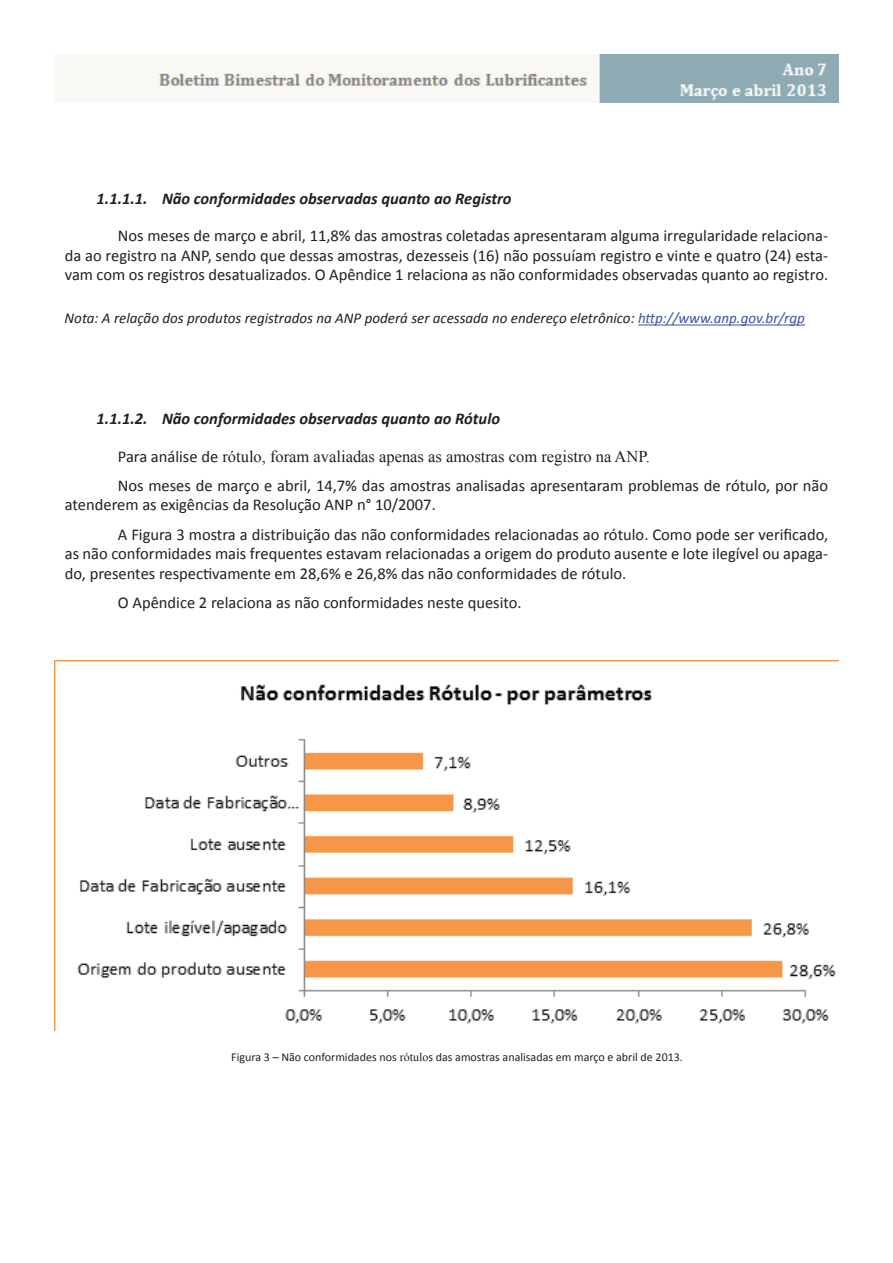
<style>
.page{position:relative;width:893px;height:1263px;background:#fff}
.page>*{position:absolute;margin:0;border:0;box-sizing:border-box;transform-origin:0 0}
.t1{font:16.5px/19.5px "Calibri";color:#231f20;text-align:justify}
.t2{font:italic 700 16.5px "Calibri";color:#231f20}
.t3{font:16.5px "Times New Roman";color:#231f20}
.t4{font:italic 15px "Calibri";color:#231f20}
.t5{font:12px "Calibri";color:#231f20}
.s1{color:#3853a3}
.s2{font-family:"Calibri"}
.s3{font-family:"Times New Roman"}
</style>
<div class="page">
<hr style="left:638px;top:324px;width:167px;height:1px;background:#3853a3">
<img style="left:54px;top:54px;width:785px;height:48px">
<img style="left:55px;top:661px;width:784px;height:370px">
<p class="t2" style="left:97px;top:188px;width:417px">1.1.1.1. Não conformidades observadas quanto ao Registro</p>
<p class="t1" style="left:65px;top:226px;width:765px;text-indent:53px">Nos meses de março e abril, 11,8% das amostras coletadas apresentaram alguma irregularidade relaciona&shy;da ao registro na ANP, sendo que dessas amostras, dezesseis (16) não possuíam registro e vinte e quatro (24) esta&shy;vam com os registros desatualizados. O Apêndice 1 relaciona as não conformidades observadas quanto ao registro.</p>
<p class="t4" style="left:65px;top:308px;width:742px">Nota: A relação dos produtos registrados na ANP poderá ser acessada no endereço eletrônico: <span class="s1">http://www.anp.gov.br/rgp</span></p>
<p class="t2" style="left:97px;top:408px;width:405px">1.1.1.2. Não conformidades observadas quanto ao Rótulo</p>
<p class="t3" style="left:118px;top:445px;width:534px"><span class="s2">Para análise de</span> rótulo, foram avaliadas apenas as amostras com registro na ANP.</p>
<p class="t1" style="left:65px;top:476px;width:765px;text-indent:53px">Nos meses de março e abril, 14,7% das amostras analisadas apresentaram problemas de rótulo, por não atenderem as exigências da Resolução ANP n° 10/2007.</p>
<p class="t1" style="left:65px;top:524px;width:765px;text-indent:53px">A Figura 3 mostra a distribuição das não conformidades relacionadas ao rótulo. Como pode ser verificado, as não conformidades mais frequentes estavam relacionadas a origem do produto ausente e lote ilegível ou apaga&shy;do, presentes respectivamente em 28,6% e 26,8% das não conformidades de rótulo.</p>
<p class="t1" style="left:118px;top:593px;width:405px">O Apêndice 2 relaciona as não conformidades neste quesito.</p>
<p class="t5" style="left:231px;top:1049px;width:453px">Figura 3 – Não conformidades nos <span class="s3">rótulo</span>s das amostras analisadas em março e abril de 2013.</p>
</div>
